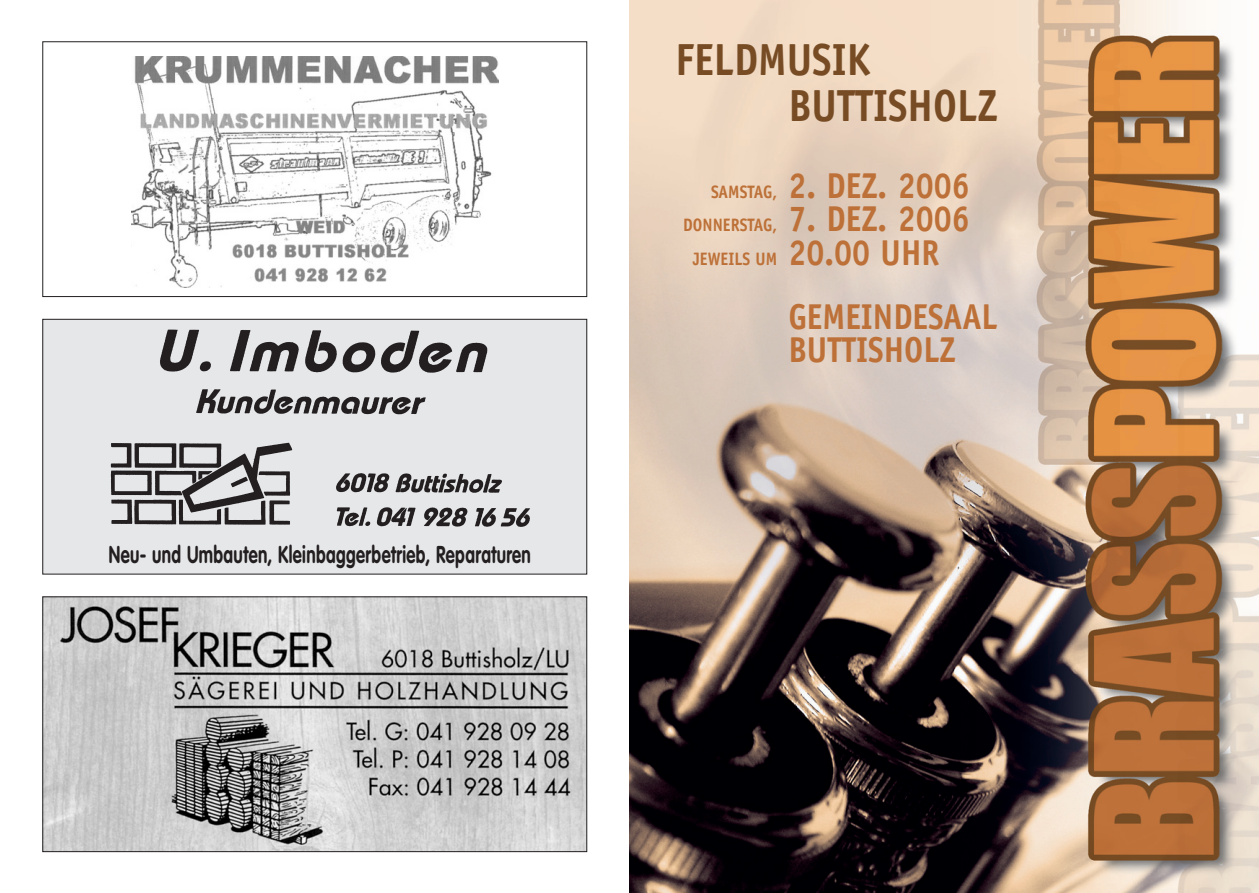
<style>
.page{position:relative;width:1259px;height:893px;background:#fff}
.page>*{position:absolute;margin:0;border:0;box-sizing:border-box;transform-origin:0 0}
.t1{font:700 45px/46.5px "Officina Sans";color:#774c25;scale:.9 1}
.t2{font:700 36px/33px "Officina Sans";color:#bd7138;scale:.9 1}
.t3{font:700 24px "VAG Rounded";letter-spacing:.025em;color:#231f20;scale:.7 1}
.t4{font:700 18px/33px "Officina Sans";color:#bd7138;scale:.9 1}
.s1{font-size:18px}
.s2{font-size:36px}
</style>
<div class="page">
<img style="left:629px;top:0;width:629px;height:892px">
<img style="left:45px;top:598px;width:540px;height:251px">
<div style="left:43px;top:596px;width:544px;height:255px;border:1px solid #231f20"></div>
<img style="left:131px;top:57px;width:368px;height:231px">
<div style="left:43px;top:42px;width:544px;height:255px;border:1px solid #231f20"></div>
<div style="left:43px;top:319px;width:544px;height:255px;background:#e6e7e9"></div>
<img style="left:110px;top:329px;width:420px;height:198px">
<div style="left:43px;top:319px;width:544px;height:255px;border:1px solid #231f20"></div>
<p class="t3" style="left:109px;top:544px;width:604px">Neu- und Umbauten, Kleinbaggerbetrieb, Reparaturen</p>
<h1 class="t1" style="left:788px;top:40px;width:234px;text-indent:-113px">FELDMUSIK<br>BUTTISHOLZ</h1>
<h2 class="t2" style="left:711px;top:173px;width:289px"><span class="s1">SAMSTAG,</span> 2. DEZ. 2006</h2>
<p class="t4" style="left:692px;top:210px;width:309px;text-indent:-9px">DONNERSTAG, <span class="s2">7. DEZ. 2006<br></span>JEWEILS UM <span class="s2">20.00 UHR</span></p>
<h2 class="t2" style="left:788px;top:303px;width:234px">GEMEINDESAAL<br>BUTTISHOLZ</h2>
</div>
